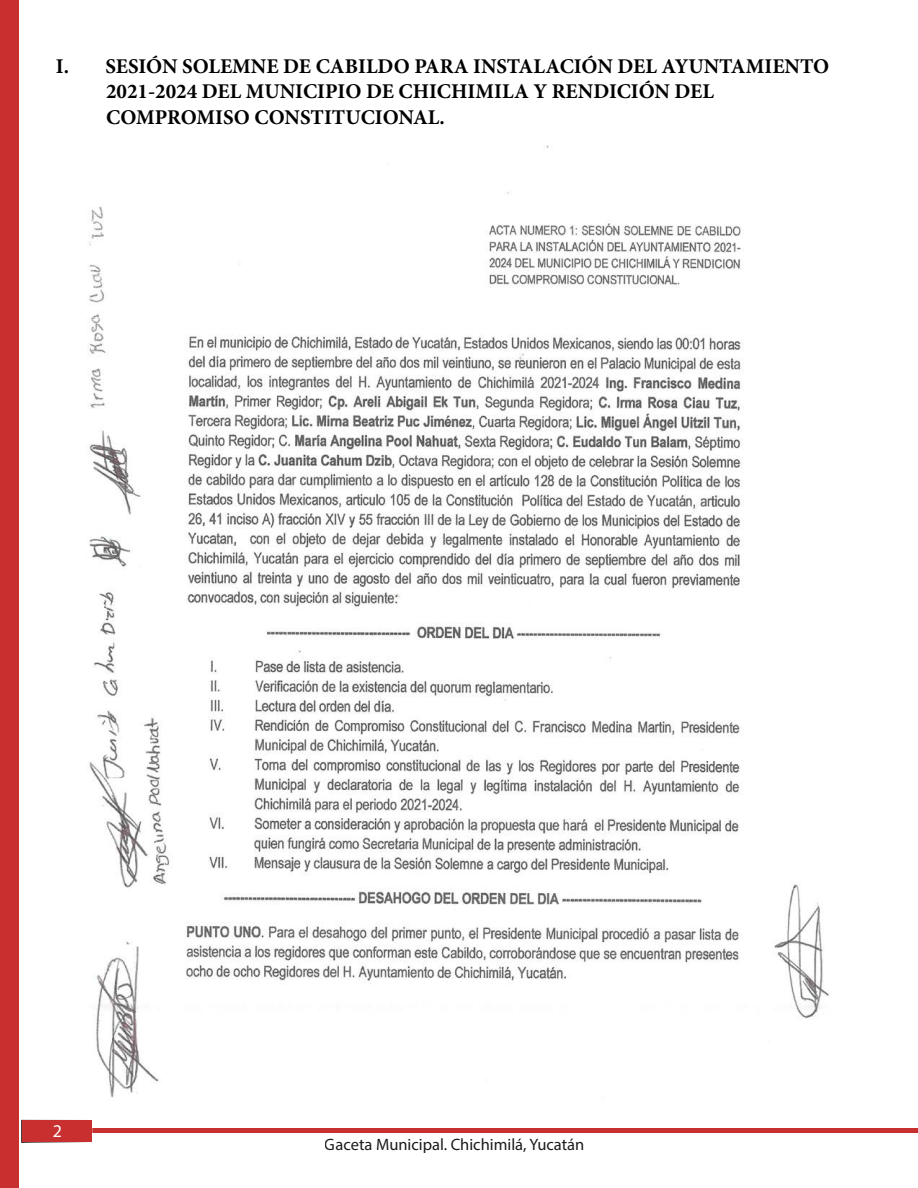
<style>
.page{position:relative;width:918px;height:1188px;background:#fff}
.page>*{position:absolute;margin:0;border:0;box-sizing:border-box;transform-origin:0 0}
.t1{font:700 21px/25.2px "Minion Pro";color:#000}
.t2{font:18px "Myriad Pro";color:#fff}
.t3{font:16.5px "Myriad Pro";color:#000}
</style>
<div class="page">
<div style="left:0;top:0;width:17px;height:1188px;background:#c7302f"></div>
<div style="left:54px;top:1128px;width:864px;height:5px;background:#c7302f"></div>
<div style="left:21px;top:1120px;width:71px;height:23px;background:#c7302f"></div>
<div style="left:2px;top:0;width:17px;height:1188px;background:#c7302f"></div>
<img style="left:88px;top:145px;width:741px;height:953px">
<p class="t1" style="left:106px;top:54px;width:725px;text-indent:-50px">I. SESIÓN SOLEMNE DE CABILDO PARA INSTALACIÓN DEL AYUNTAMIENTO<br>2021-2024 DEL MUNICIPIO DE CHICHIMILA Y RENDICIÓN DEL<br>COMPROMISO CONSTITUCIONAL.</p>
<p class="t2" style="left:53px;top:1120px;width:11px">2</p>
<p class="t3" style="left:325px;top:1134px;width:261px">Gaceta Municipal. Chichimilá, Yucatán</p>
</div>
